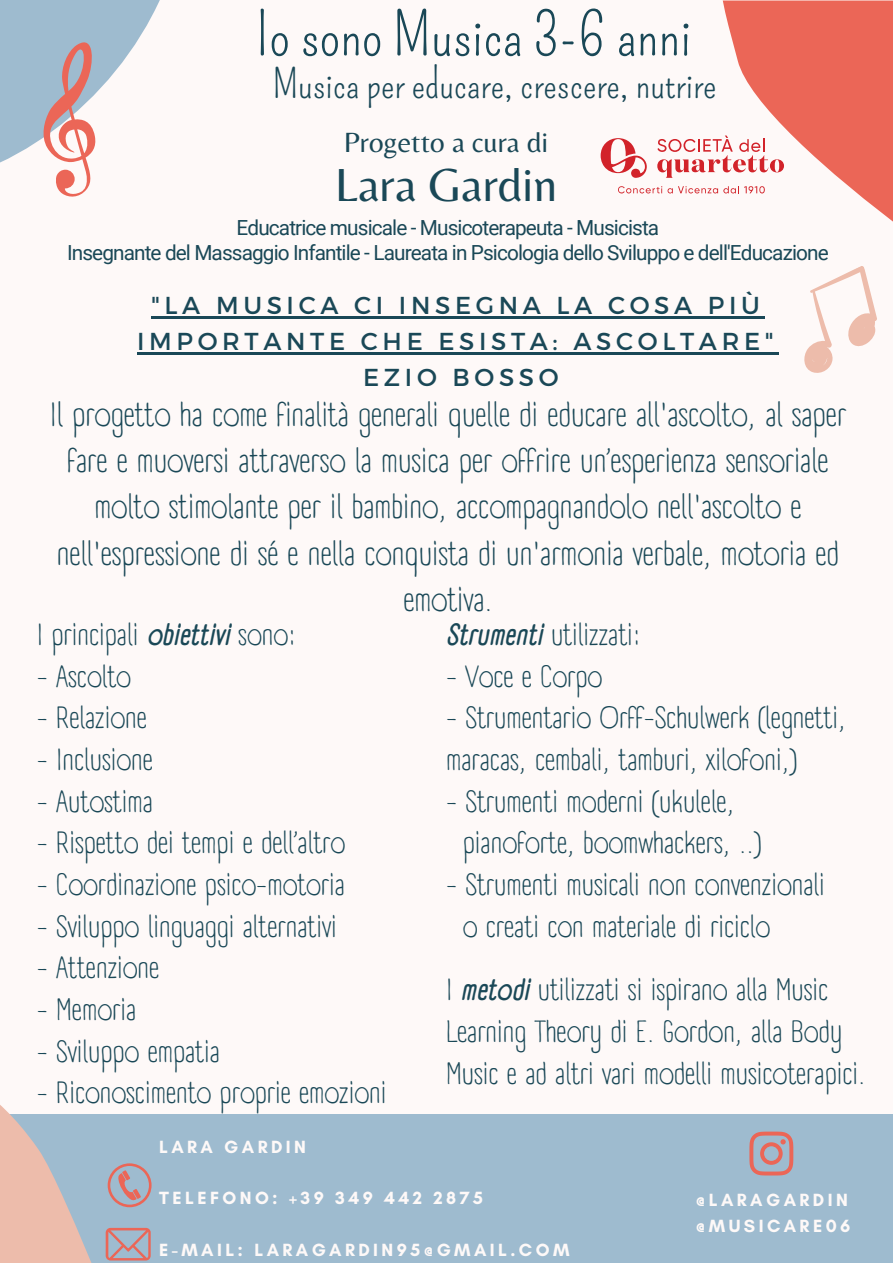
<style>
.page{position:relative;width:893px;height:1263px;background:#fff}
.page>*{position:absolute;margin:0;border:0;box-sizing:border-box;transform-origin:0 0}
.t1{font:59.1px "Pompiere";color:#1a4857}
.t2{font:48.3px "Belleza";color:#1a4857}
.t3{font:39.6px "Pompiere";color:#1a4857}
.t4{font:33px/46.2px "A Day Without Sun Text";color:#1a4857;text-align:center}
.t5{font:30px/41.7px "A Day Without Sun Text";color:#1a4857}
.t6{font:28.95px "Belleza";color:#1a4857}
.t7{font:24.45px/36px "Montserrat";letter-spacing:.19em;color:#1a4857;text-align:center}
.t8{font:20.85px/24.8px "Roboto";letter-spacing:-.045em;color:#1a4857;text-align:center}
.t9{font:700 18px/26px "Glacial Indifference";letter-spacing:.19em;color:#fef9f8}
.s1{font-weight:700;font-style:italic}
</style>
<div class="page">
<div style="left:0;top:1px;width:893px;height:1262px;background:#fef9f8"></div>
<div style="left:0;top:1115px;width:893px;height:148px;background:#9ebbcf"></div>
<hr style="left:151px;top:316px;width:613px;height:2px;background:#1a4857">
<hr style="left:137px;top:352px;width:641px;height:3px;background:#1a4857">
<svg style="left:0;top:1105px;width:97px;height:158px"></svg>
<svg style="left:697px;top:1px;width:196px;height:221px;fill:#eb6657"></svg>
<svg style="left:0;top:1px;width:160px;height:162px;fill:#9ebbcf"></svg>
<svg style="left:108px;top:1163px;width:44px;height:44px"></svg>
<svg style="left:106px;top:1228px;width:45px;height:32px"></svg>
<svg style="left:749px;top:1131px;width:44px;height:44px"></svg>
<svg style="left:44px;top:42px;width:51px;height:155px"></svg>
<svg style="left:804px;top:266px;width:73px;height:107px"></svg>
<svg style="left:657px;top:136px;width:127px;height:42px"></svg>
<svg style="left:601px;top:138px;width:46px;height:40px"></svg>
<svg style="left:618px;top:186px;width:44px;height:7px"></svg>
<svg style="left:668px;top:186px;width:97px;height:7px"></svg>
<h1 class="t1" style="left:255px;top:0;width:437px">Io sono Musica 3-6 anni</h1>
<h3 class="t3" style="left:273px;top:61px;width:445px">Musica per educare, crescere, nutrire</h3>
<p class="t6" style="left:344px;top:125px;width:206px">Progetto a cura di</p>
<h2 class="t2" style="left:335px;top:157px;width:224px">Lara Gardin</h2>
<p class="t8" style="left:67px;top:214px;width:763px">Educatrice musicale - Musicoterapeuta - Musicista<br>Insegnante del Massaggio Infantile - Laureata in Psicologia dello Sviluppo e dell'Educazione</p>
<p class="t7" style="left:137px;top:287px;width:638px">"LA MUSICA CI INSEGNA LA COSA PIÙ<br>IMPORTANTE CHE ESISTA: ASCOLTARE"<br>EZIO BOSSO</p>
<p class="t4" style="left:50px;top:393px;width:798px">Il progetto ha come finalità generali quelle di educare all'ascolto, al saper fare e muoversi attraverso la musica per offrire un’esperienza sensoriale molto stimolante per il bambino, accompagnandolo nell'ascolto e nell'espressione di sé e nella conquista di un'armonia verbale, motoria ed emotiva.</p>
<p class="t5" style="left:37px;top:615px;width:261px">I principali <span class="s1">obiettivi</span> sono:</p>
<p class="t5" style="left:37px;top:657px;width:96px">- Ascolto</p>
<p class="t5" style="left:37px;top:698px;width:111px">- Relazione</p>
<p class="t5" style="left:37px;top:740px;width:118px">- Inclusione</p>
<p class="t5" style="left:37px;top:782px;width:117px">- Autostima</p>
<p class="t5" style="left:37px;top:823px;width:310px">- Rispetto dei tempi e dell’altro</p>
<p class="t5" style="left:37px;top:865px;width:310px">- Coordinazione psico-motoria</p>
<p class="t5" style="left:37px;top:907px;width:301px">- Sviluppo linguaggi alternativi</p>
<p class="t5" style="left:37px;top:948px;width:124px">- Attenzione</p>
<p class="t5" style="left:37px;top:990px;width:101px">- Memoria</p>
<p class="t5" style="left:37px;top:1032px;width:185px">- Sviluppo empatia</p>
<p class="t5" style="left:37px;top:1073px;width:351px">- Riconoscimento proprie emozioni</p>
<p class="t5" style="left:446px;top:615px;width:196px"><span class="s1">Strumenti</span> utilizzati:</p>
<p class="t5" style="left:446px;top:657px;width:158px">- Voce e Corpo</p>
<p class="t5" style="left:446px;top:699px;width:401px">- Strumentario Orff-Schulwerk (legnetti, maracas, cembali, tamburi, xilofoni,)</p>
<p class="t5" style="left:463px;top:782px;width:300px;text-indent:-17px">- Strumenti moderni (ukulele, pianoforte, boomwhackers, ..)</p>
<p class="t5" style="left:463px;top:865px;width:363px;text-indent:-17px">- Strumenti musicali non convenzionali o creati con materiale di riciclo</p>
<p class="t5" style="left:446px;top:971px;width:421px">I <span class="s1">metodi</span> utilizzati si ispirano alla Music<br>Learning Theory di E. Gordon, alla Body<br>Music e ad altri vari modelli musicoterapici.</p>
<p class="t9" style="left:159px;top:1133px;width:148px">LARA GARDIN</p>
<p class="t9" style="left:159px;top:1185px;width:325px">TELEFONO: +39 349 442 2875</p>
<p class="t9" style="left:159px;top:1237px;width:412px">E-MAIL: LARAGARDIN95@GMAIL.COM</p>
<p class="t9" style="left:696px;top:1187px;width:156px">@LARAGARDIN @MUSICARE06</p>
</div>
